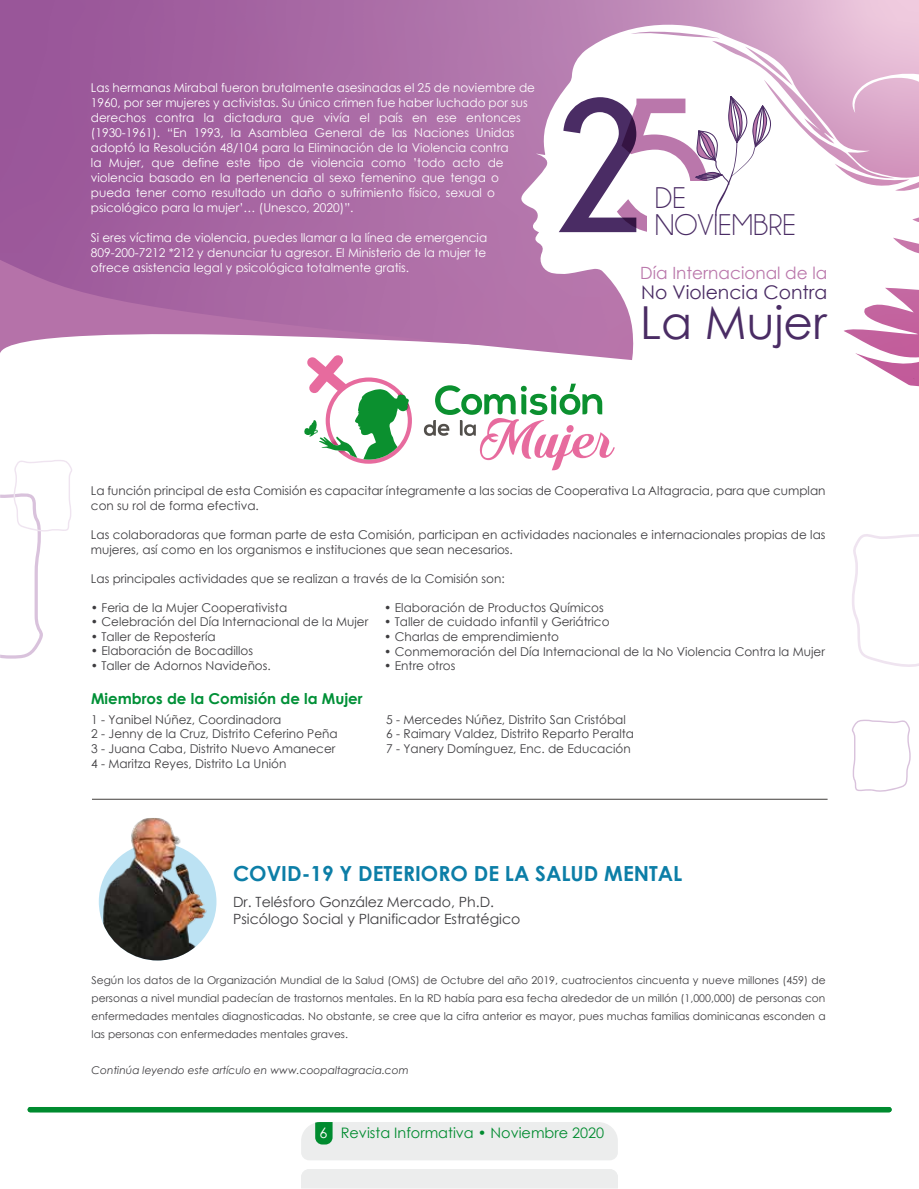
<style>
.page{position:relative;width:919px;height:1189px;background:#fff}
.page>*{position:absolute;margin:0;border:0;box-sizing:border-box;transform-origin:0 0}
.t1{font:45.45px "Century Gothic";color:#4a2c64}
.t2{font:30.15px "Champagne&Limousines";color:#4a2c64}
.t3{font:700 20.7px "Century Gothic";color:#0c7ea7}
.t4{font:18.75px "Century Gothic";color:#4a2c64}
.t5{font:16.8px "Century Gothic";color:#ba77ab}
.t6{font:700 15px "Century Gothic";color:#009037}
.t7{font:14.4px "Century Gothic";color:#008b2f}
.t8{font:14.1px/17px "Century Gothic";color:#3e3d40}
.t9{font:12.15px/14.5px "Century Gothic";color:#3e3d40}
.t10{font:12.15px/15px "Century Gothic";color:#fff}
.t11{font:10.65px/17.9px "Century Gothic";color:#3e3d40;text-align:justify}
.t12{font:italic 10.65px "Century Gothic";color:#3e3d40}
.s1{color:#fffffe}
</style>
<div class="page">
<svg style="left:0;top:0;width:919px;height:353px;background:#ac6fa7"></svg>
<svg style="left:519px;top:18px;width:400px;height:369px"></svg>
<div style="left:647px;top:181px;width:145px;height:57px;background:#fff"></div>
<svg style="left:558px;top:96px;width:213px;height:137px"></svg>
<svg style="left:0;top:460px;width:72px;height:198px"></svg>
<svg style="left:304px;top:355px;width:108px;height:109px"></svg>
<svg style="left:424px;top:384px;width:190px;height:86px"></svg>
<svg style="left:852px;top:534px;width:67px;height:133px"></svg>
<svg style="left:852px;top:719px;width:58px;height:73px"></svg>
<div style="left:28px;top:1107px;width:863px;height:5px;background:#008b2f;border-radius:3px"></div>
<img style="left:103px;top:818px;width:113px;height:142px">
<hr style="left:92px;top:799px;width:735px;height:1px;background:#413e3b">
<div style="left:301px;top:1122px;width:317px;height:38px;background:#eceded"></div>
<div style="left:301px;top:1169px;width:317px;height:19px;background:#eceded"></div>
<p class="t10" style="left:91px;top:80px;width:445px">Las hermanas Mirabal fueron brutalmente asesinadas el 25 de noviembre de 1960, por ser mujeres y activistas. Su único crimen fue haber luchado por sus derechos contra la dictadura que vivía el país en ese entonces (1930-1961). “En 1993, la Asamblea General de las Naciones Unidas adoptó la Resolución 48/104 para la Eliminación de la Violencia contra<br>la Mujer, que define este tipo de violencia como ’todo acto de violencia basado en la pertenencia al sexo femenino que tenga o pueda tener como resultado un daño o sufrimiento físico, sexual o psicológico para la mujer’… (Unesco, 2020)”.</p>
<p class="t10" style="left:91px;top:230px;width:398px;text-align:justify">Si eres víctima de violencia, puedes llamar a la línea de emergencia 809-200-7212 *212 y denunciar tu agresor. El Ministerio de la mujer te ofrece asistencia legal y psicológica totalmente gratis.</p>
<h2 class="t2" style="left:655px;top:183px;width:33px">DE</h2>
<h2 class="t2" style="left:655px;top:209px;width:143px">NOVIEMBRE</h2>
<h3 class="t5" style="left:640px;top:261px;width:188px">Día Internacional de la</h3>
<h3 class="t4" style="left:641px;top:279px;width:188px">No Violencia Contra</h3>
<h1 class="t1" style="left:640px;top:290px;width:188px">La Mujer</h1>
<p class="t9" style="left:91px;top:483px;width:736px">La función principal de esta Comisión es capacitar íntegramente a las socias de Cooperativa La Altagracia, para que cumplan con su rol de forma efectiva.</p>
<p class="t9" style="left:91px;top:527px;width:736px">Las colaboradoras que forman parte de esta Comisión, participan en actividades nacionales e internacionales propias de las mujeres, así como en los organismos e instituciones que sean necesarios.</p>
<p class="t9" style="left:91px;top:571px;width:415px">Las principales actividades que se realizan a través de la Comisión son:</p>
<p class="t9" style="left:91px;top:600px;width:198px">• Feria de la Mujer Cooperativista</p>
<p class="t9" style="left:91px;top:614px;width:279px">• Celebración del Día Internacional de la Mujer</p>
<p class="t9" style="left:91px;top:629px;width:126px">• Taller de Repostería</p>
<p class="t9" style="left:91px;top:643px;width:164px">• Elaboración de Bocadillos</p>
<p class="t9" style="left:91px;top:658px;width:181px">• Taller de Adornos Navideños.</p>
<p class="t9" style="left:384px;top:600px;width:221px">• Elaboración de Productos Químicos</p>
<p class="t9" style="left:384px;top:614px;width:227px">• Taller de cuidado infantil y Geriátrico</p>
<p class="t9" style="left:384px;top:629px;width:176px">• Charlas de emprendimiento</p>
<p class="t9" style="left:384px;top:643px;width:442px">• Conmemoración del Día Internacional de la No Violencia Contra la Mujer</p>
<p class="t9" style="left:384px;top:658px;width:73px">• Entre otros</p>
<p class="t6" style="left:91px;top:687px;width:273px">Miembros de la Comisión de la Mujer</p>
<p class="t9" style="left:91px;top:712px;width:248px">1 - Yanibel Núñez, Coordinadora<br>2 - Jenny de la Cruz, Distrito Ceferino Peña 3 - Juana Caba, Distrito Nuevo Amanecer 4 - Maritza Reyes, Distrito La Unión</p>
<p class="t9" style="left:386px;top:712px;width:249px">5 - Mercedes Núñez, Distrito San Cristóbal<br>6 - Raimary Valdez, Distrito Reparto Peralta<br>7 - Yanery Domínguez, Enc. de Educación</p>
<h3 class="t3" style="left:233px;top:857px;width:451px">COVID-19 Y DETERIORO DE LA SALUD MENTAL</h3>
<p class="t8" style="left:233px;top:893px;width:289px">Dr. Telésforo González Mercado, Ph.D.<br>Psicólogo Social y Planificador Estratégico</p>
<p class="t11" style="left:92px;top:971px;width:735px">Según los datos de la Organización Mundial de la Salud (OMS) de Octubre del año 2019, cuatrocientos cincuenta y nueve millones (459) de personas a nivel mundial padecían de trastornos mentales. En la RD había para esa fecha alrededor de un millón (1,000,000) de personas con enfermedades mentales diagnosticadas. No obstante, se cree que la cifra anterior es mayor, pues muchas familias dominicanas esconden a las personas con enfermedades mentales graves.</p>
<p class="t12" style="left:92px;top:1062px;width:319px">Continúa leyendo este artículo en www.coopaltagracia.com</p>
<p class="t7" style="left:319px;top:1122px;width:286px"><span class="s1">6</span> Revista Informativa • Noviembre 2020</p>
</div>
